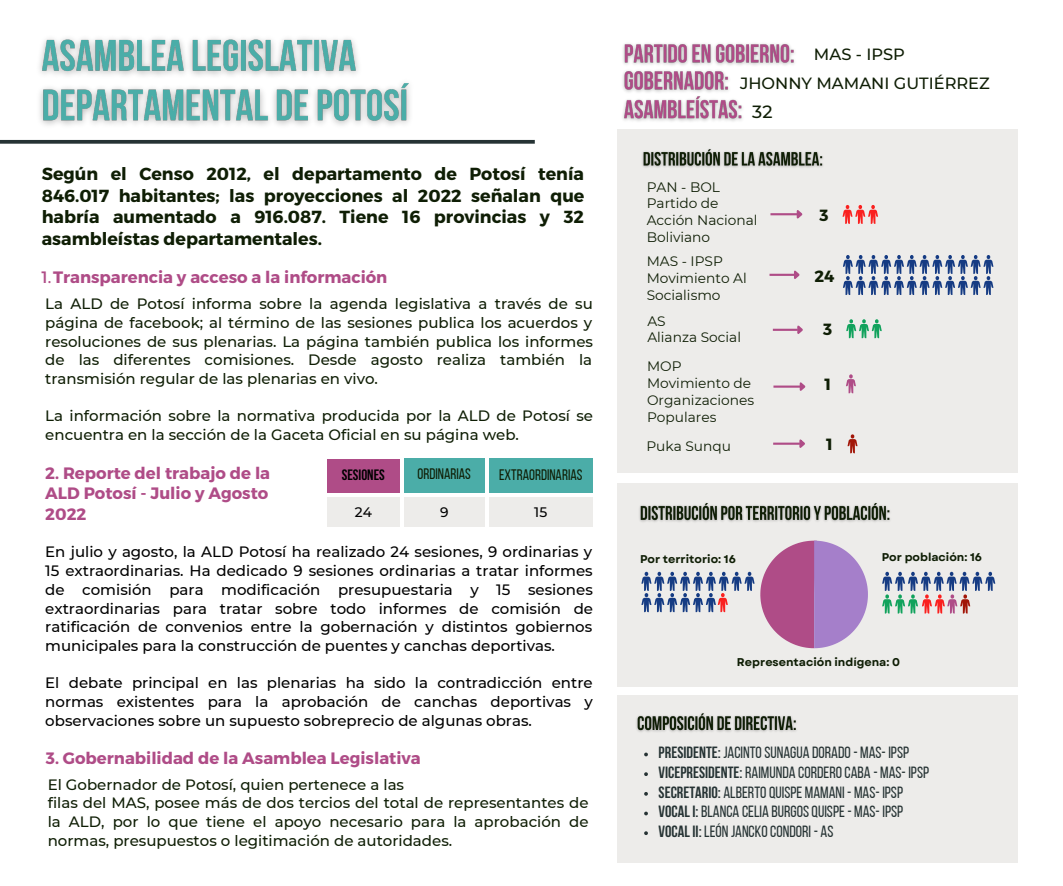
<style>
.page{position:relative;width:1063px;height:886px;background:#fff}
.page>*{position:absolute;margin:0;border:0;box-sizing:border-box;transform-origin:0 0}
.t1{font:500 17.62px "Montserrat";color:#0f1e05}
.t2{font:700 17.5px/21.5px "Montserrat";color:#0f1e05;text-align:justify}
.t3{font:700 16.5px/20.2px "Montserrat";color:#af4c87;text-align:justify}
.t4{font:16.25px/19.6px "Bebas Neue";color:#263334}
.t5{font:500 16.25px/29.1px "Montserrat";color:#0f1e05}
.t6{font:700 16.25px "Montserrat";color:#0f1e05}
.t7{font:15.12px "Bebas Neue";color:#0f1e05}
.t8{font:500 15px/18.8px "Montserrat";color:#0f1e05}
.t9{font:500 15px/18.8px "Montserrat";color:#000;text-align:justify}
.t10{font:700 15px "Bebas Neue";color:#000}
.t11{font:13.75px/16.9px "Montserrat";color:#0f1e05}
.t12{font:500 13.75px "Montserrat";color:#000}
.t13{font:700 11.25px "Garet";color:#0f1e05}
.s1{font-weight:400}
.s2{font-weight:700}
</style>
<div class="page">
<div style="left:617px;top:129px;width:400px;height:344px;background:#edecea"></div>
<div style="left:617px;top:483px;width:400px;height:203px;background:#edecea"></div>
<img style="left:639px;top:503px;width:251px;height:19px">
<img style="left:623px;top:43px;width:172px;height:22px">
<img style="left:642px;top:149px;width:181px;height:19px">
<img style="left:623px;top:64px;width:113px;height:27px">
<svg style="left:842px;top:205px;width:36px;height:19px"></svg>
<svg style="left:843px;top:255px;width:150px;height:40px"></svg>
<svg style="left:846px;top:319px;width:35px;height:19px"></svg>
<svg style="left:846px;top:374px;width:10px;height:19px"></svg>
<hr style="left:770px;top:213px;width:27px;height:2px;background:#af4c87">
<svg style="left:795px;top:210px;width:8px;height:9px"></svg>
<hr style="left:769px;top:274px;width:25px;height:2px;background:#af4c87">
<svg style="left:792px;top:270px;width:8px;height:9px"></svg>
<hr style="left:773px;top:329px;width:24px;height:2px;background:#af4c87">
<svg style="left:795px;top:325px;width:8px;height:9px"></svg>
<hr style="left:773px;top:386px;width:27px;height:2px;background:#af4c87">
<svg style="left:798px;top:382px;width:8px;height:9px"></svg>
<svg style="left:847px;top:434px;width:10px;height:19px"></svg>
<hr style="left:773px;top:443px;width:27px;height:2px;background:#af4c87">
<svg style="left:797px;top:439px;width:8px;height:9px"></svg>
<svg style="left:760px;top:541px;width:108px;height:107px"></svg>
<svg style="left:641px;top:572px;width:113px;height:40px"></svg>
<svg style="left:882px;top:572px;width:113px;height:42px"></svg>
<img style="left:623px;top:91px;width:119px;height:31px">
<div style="left:617px;top:695px;width:400px;height:168px;background:#edecea"></div>
<img style="left:636px;top:713px;width:161px;height:19px">
<svg style="left:644px;top:753px;width:4px;height:3px"></svg>
<svg style="left:644px;top:772px;width:4px;height:4px"></svg>
<svg style="left:644px;top:792px;width:4px;height:4px"></svg>
<svg style="left:644px;top:812px;width:4px;height:3px"></svg>
<svg style="left:644px;top:831px;width:4px;height:4px"></svg>
<svg style="left:0;top:140px;width:535px;height:4px"></svg>
<img style="left:31px;top:38px;width:389px;height:106px">
<div style="left:327px;top:459px;width:72px;height:34px;background:#af4c87"></div>
<div style="left:404px;top:459px;width:81px;height:34px;background:#4bada8"></div>
<div style="left:489px;top:459px;width:103px;height:34px;background:#4bada8"></div>
<div style="left:327px;top:498px;width:72px;height:29px;background:#edecea"></div>
<div style="left:404px;top:498px;width:81px;height:29px;background:#edecea"></div>
<div style="left:489px;top:498px;width:103px;height:29px;background:#edecea"></div>
<p class="t2" style="left:42px;top:163px;width:544px">Según el Censo 2012, el departamento de Potosí tenía 846.017 habitantes; las proyecciones al 2022 señalan que habría aumentado a 916.087. Tiene 16 provincias y 32 asambleístas departamentales.</p>
<p class="t3" style="left:41px;top:266px;width:347px"><span class="s1">1.</span>Transparencia y acceso a la información</p>
<p class="t8" style="left:45px;top:294px;width:549px;text-align:justify">La ALD de Potosí informa sobre la agenda legislativa a través de su página de facebook; al término de las sesiones publica los acuerdos y resoluciones de sus plenarias. La página también publica los informes de las diferentes comisiones. Desde agosto realiza también la transmisión regular de las plenarias en vivo.</p>
<p class="t8" style="left:45px;top:407px;width:549px">La información sobre la normativa producida por la ALD de Potosí se encuentra en la sección de la Gaceta Oficial en su página web.</p>
<p class="t3" style="left:45px;top:462px;width:226px">2. Reporte del trabajo de la ALD Potosí - Julio y Agosto 2022</p>
<p class="t9" style="left:45px;top:542px;width:549px">En julio y agosto, la ALD Potosí ha realizado 24 sesiones, 9 ordinarias y 15 extraordinarias. Ha dedicado 9 sesiones ordinarias a tratar informes de comisión para modificación presupuestaria y 15 sesiones extraordinarias para tratar sobre todo informes de comisión de ratificación de convenios entre la gobernación y distintos gobiernos municipales para la construcción de puentes y canchas deportivas.</p>
<p class="t9" style="left:45px;top:674px;width:549px">El debate principal en las plenarias ha sido la contradicción entre normas existentes para la aprobación de canchas deportivas y observaciones sobre un supuesto sobreprecio de algunas obras.</p>
<p class="t3" style="left:46px;top:748px;width:376px">3. Gobernabilidad de la Asamblea Legislativa</p>
<p class="t7" style="left:417px;top:468px;width:55px">ORDINARIAS</p>
<p class="t7" style="left:499px;top:469px;width:85px">EXTRAORDINARIAS</p>
<p class="t10" style="left:342px;top:469px;width:45px">SESIONES</p>
<p class="t12" style="left:355px;top:503px;width:19px">24</p>
<p class="t12" style="left:440px;top:503px;width:10px">9</p>
<p class="t12" style="left:534px;top:503px;width:14px">15</p>
<p class="t8" style="left:48px;top:775px;width:542px">El Gobernador de Potosí, quien pertenece a las<br>filas del MAS, posee más de dos tercios del total de representantes de la ALD, por lo que tiene el apoyo necesario para la aprobación de normas, presupuestos o legitimación de autoridades.</p>
<p class="t5" style="left:740px;top:39px;width:251px;text-indent:74px">MAS - IPSP<br>JHONNY MAMANI GUTIÉRREZ</p>
<p class="t1" style="left:752px;top:101px;width:22px">32</p>
<p class="t11" style="left:646px;top:178px;width:112px">PAN - BOL<br>Partido de<br>Acción Nacional<br>Boliviano</p>
<p class="t11" style="left:646px;top:253px;width:102px">MAS - IPSP<br>Movimiento Al<br>Socialismo</p>
<p class="t11" style="left:647px;top:312px;width:95px">AS<br>Alianza Social</p>
<p class="t11" style="left:647px;top:358px;width:109px">MOP<br>Movimiento de<br>Organizaciones<br>Populares</p>
<p class="t11" style="left:646px;top:438px;width:86px">Puka Sunqu</p>
<p class="t6" style="left:826px;top:434px;width:8px">1</p>
<p class="t6" style="left:819px;top:205px;width:11px">3</p>
<p class="t6" style="left:814px;top:265px;width:22px">24</p>
<p class="t6" style="left:823px;top:318px;width:11px">3</p>
<p class="t6" style="left:824px;top:374px;width:8px">1</p>
<p class="t13" style="left:640px;top:551px;width:97px">Por territorio: 16</p>
<p class="t13" style="left:881px;top:549px;width:102px">Por población: 16</p>
<p class="t13" style="left:737px;top:654px;width:164px">Representación indígena: 0</p>
<p class="t4" style="left:658px;top:744px;width:272px"><span class="s2">PRESIDENTE:</span> JACINTOSUNAGUA DORADO- MAS- IPSP <span class="s2">VICEPRESIDENTE:</span>RAIMUNDA CORDEROCABA - MAS- IPSP <span class="s2">SECRETARIO:</span> ALBERTO QUISPE MAMANI - MAS- IPSP <span class="s2">VOCALI:</span>BLANCA CELIA BURGOS QUISPE- MAS- IPSP <span class="s2">VOCALII:</span>LEÓN JANCKOCONDORI - AS</p>
</div>
